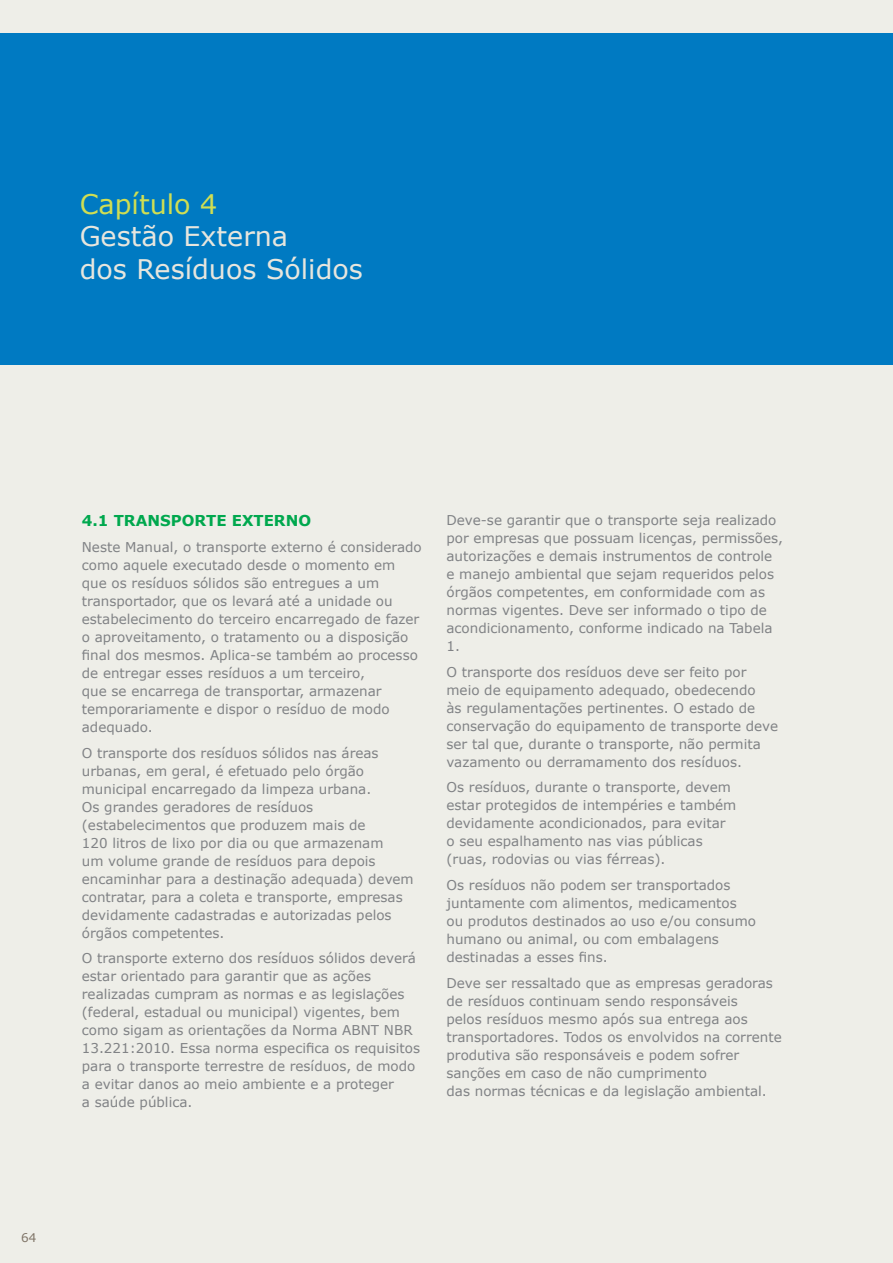
<style>
.page{position:relative;width:893px;height:1263px;background:#eeeee8}
.page>*{position:absolute;margin:0;border:0;box-sizing:border-box;transform-origin:0 0}
.t1{font:27px/32.4px "Verdana";color:#e7e6de}
.t2{font:27px "Verdana";color:#d0de53}
.t3{font:700 15px "Verdana";color:#00a84e}
.t4{font:13.5px/18px "Verdana";color:#808285}
.t5{font:12px "Verdana";color:#807568}
</style>
<div class="page">
<div style="left:0;top:33px;width:893px;height:331px;background:#007ac2"></div>
<h1 class="t2" style="left:80px;top:187px;width:139px">Capítulo 4</h1>
<h1 class="t1" style="left:80px;top:220px;width:285px">Gestão Externa<br>dos Resíduos Sólidos</h1>
<p class="t3" style="left:82px;top:511px;width:231px">4.1 TRANSPORTE EXTERNO</p>
<p class="t4" style="left:82px;top:538px;width:341px">Neste Manual, o transporte externo é considerado como aquele executado desde o momento em que os resíduos sólidos são entregues a um transportador, que os levará até a unidade ou estabelecimento do terceiro encarregado de fazer o aproveitamento, o tratamento ou a disposição final dos mesmos. Aplica-se também ao processo de entregar esses resíduos a um terceiro,<br>que se encarrega de transportar, armazenar temporariamente e dispor o resíduo de modo adequado.</p>
<p class="t4" style="left:82px;top:744px;width:333px">O transporte dos resíduos sólidos nas áreas urbanas, em geral, é efetuado pelo órgão municipal encarregado da limpeza urbana.<br>Os grandes geradores de resíduos (estabelecimentos que produzem mais de<br>120 litros de lixo por dia ou que armazenam<br>um volume grande de resíduos para depois encaminhar para a destinação adequada) devem contratar, para a coleta e transporte, empresas devidamente cadastradas e autorizadas pelos órgãos competentes.</p>
<p class="t4" style="left:82px;top:949px;width:340px">O transporte externo dos resíduos sólidos deverá estar orientado para garantir que as ações realizadas cumpram as normas e as legislações (federal, estadual ou municipal) vigentes, bem como sigam as orientações da Norma ABNT NBR 13.221:2010. Essa norma especifica os requisitos para o transporte terrestre de resíduos, de modo a evitar danos ao meio ambiente e a proteger<br>a saúde pública.</p>
<p class="t4" style="left:446px;top:511px;width:338px">Deve-se garantir que o transporte seja realizado por empresas que possuam licenças, permissões, autorizações e demais instrumentos de controle e manejo ambiental que sejam requeridos pelos órgãos competentes, em conformidade com as normas vigentes. Deve ser informado o tipo de acondicionamento, conforme indicado na Tabela 1.</p>
<p class="t4" style="left:446px;top:663px;width:333px">O transporte dos resíduos deve ser feito por meio de equipamento adequado, obedecendo<br>às regulamentações pertinentes. O estado de conservação do equipamento de transporte deve ser tal que, durante o transporte, não permita vazamento ou derramamento dos resíduos.</p>
<p class="t4" style="left:446px;top:779px;width:291px">Os resíduos, durante o transporte, devem estar protegidos de intempéries e também devidamente acondicionados, para evitar o seu espalhamento nas vias públicas (ruas, rodovias ou vias férreas).</p>
<p class="t4" style="left:446px;top:876px;width:311px">Os resíduos não podem ser transportados juntamente com alimentos, medicamentos ou produtos destinados ao uso e/ou consumo humano ou animal, ou com embalagens destinadas a esses fins.</p>
<p class="t4" style="left:446px;top:974px;width:337px">Deve ser ressaltado que as empresas geradoras de resíduos continuam sendo responsáveis<br>pelos resíduos mesmo após sua entrega aos transportadores. Todos os envolvidos na corrente produtiva são responsáveis e podem sofrer sanções em caso de não cumprimento<br>das normas técnicas e da legislação ambiental.</p>
<p class="t5" style="left:21px;top:1230px;width:17px">64</p>
</div>
